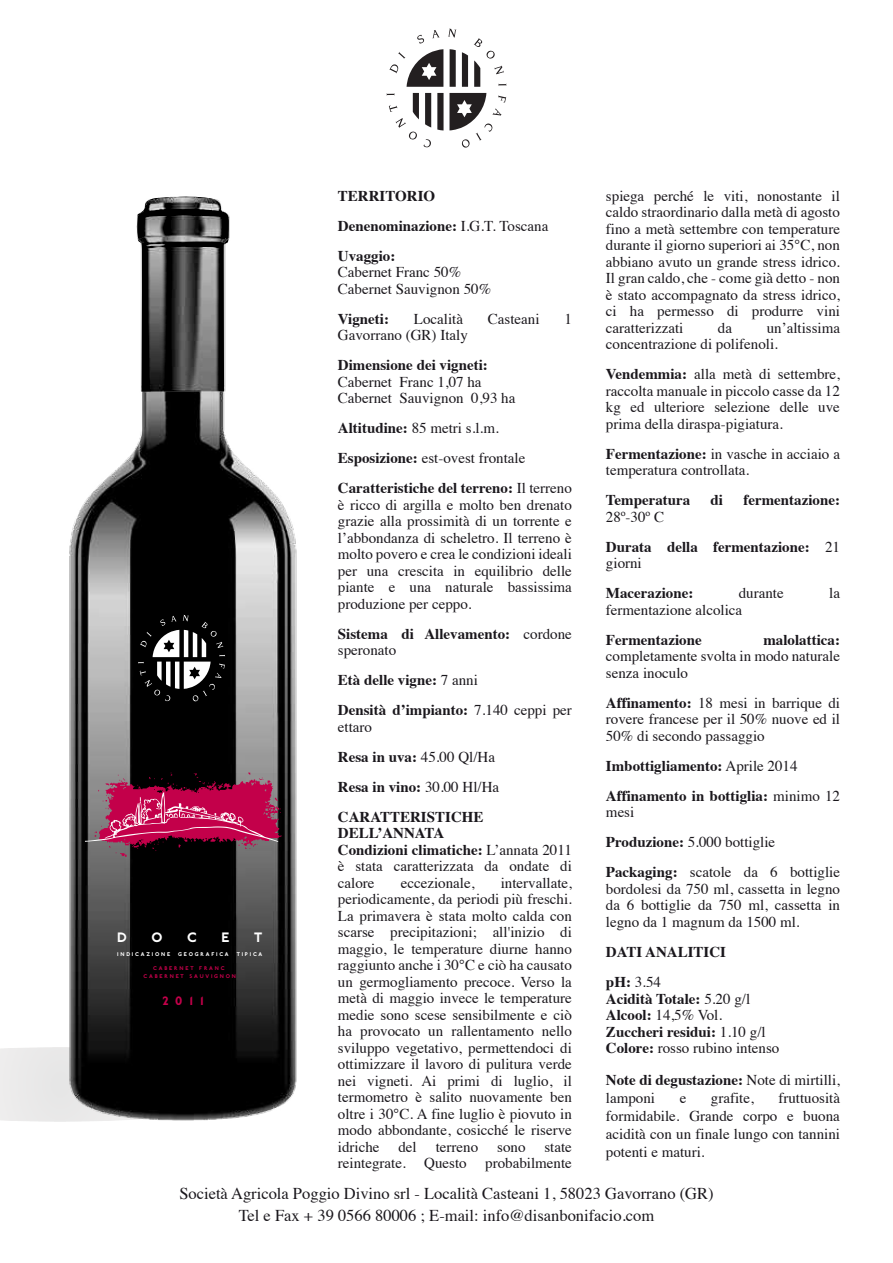
<style>
.page{position:relative;width:893px;height:1263px;background:#fff}
.page>*{position:absolute;margin:0;border:0;box-sizing:border-box;transform-origin:0 0}
.t1{font:16.5px/22.5px "Times";color:#1a171c;text-align:center}
.t2{font:15px/16.5px "Times";color:#1a171c}
.t3{font:700 15px/30px "Times";color:#1a171c}
.t4{font:700 14.4px "P22 Johnston Underground";color:#fff}
.t5{font:700 12.9px "P22 Johnston Underground";color:#c3004a}
.t6{font:700 5.7px/7.9px "P22 Johnston Underground";letter-spacing:.32em;color:#c3004a;text-align:center}
.t7{font:700 5.7px "P22 Johnston Underground";letter-spacing:.32em;color:#fff}
.s1{font-weight:400}
.s2{font-weight:700}
</style>
<div class="page">
<svg style="left:387px;top:29px;width:119px;height:119px"></svg>
<div style="left:0;top:1047px;width:64px;height:75px;background:#eae9e9"></div>
<img style="left:64px;top:196px;width:233px;height:926px">
<svg style="left:137px;top:197px;width:92px;height:195px;background:#5d5d5d"></svg>
<svg style="left:138px;top:615px;width:87px;height:87px"></svg>
<img style="left:82px;top:764px;width:215px;height:99px">
<svg style="left:85px;top:792px;width:193px;height:50px;background:#b92a60"></svg>
<p class="t3" style="left:338px;top:182px;width:212px">TERRITORIO<br>Denenominazione: <span class="s1">I.G.T. Toscana<br></span>Uvaggio:</p>
<p class="t2" style="left:338px;top:266px;width:155px">Cabernet Franc 50%<br>Cabernet Sauvignon 50%</p>
<p class="t3" style="left:338px;top:305px;width:53px">Vigneti:</p>
<p class="t2" style="left:414px;top:312px;width:51px">Località</p>
<p class="t2" style="left:488px;top:312px;width:53px">Casteani</p>
<p class="t2" style="left:564px;top:312px;width:9px">1</p>
<p class="t2" style="left:338px;top:329px;width:131px">Gavorrano (GR) Italy</p>
<p class="t3" style="left:338px;top:352px;width:152px">Dimensione dei vigneti:</p>
<p class="t2" style="left:338px;top:375px;width:179px">Cabernet Franc 1,07 ha<br>Cabernet Sauvignon 0,93 ha</p>
<p class="t3" style="left:338px;top:415px;width:235px">Altitudine: <span class="s1">85 metri s.l.m.<br></span>Esposizione: <span class="s1">est-ovest frontale<br></span>Caratteristiche del terreno: <span class="s1">Il terreno</span></p>
<p class="t2" style="left:338px;top:498px;width:235px;text-align:justify">è ricco di argilla e molto ben drenato grazie alla prossimità di un torrente e l’abbondanza di scheletro. Il terreno è molto povero e crea le condizioni ideali per una crescita in equilibrio delle piante e una naturale bassissima produzione per ceppo.</p>
<p class="t3" style="left:338px;top:627px;width:235px;line-height:16.5px">Sistema di Allevamento: <span class="s1">cordone speronato</span></p>
<p class="t3" style="left:338px;top:667px;width:235px">Età delle vigne: <span class="s1">7 anni<br></span>Densità d’impianto: <span class="s1">7.140 ceppi per</span></p>
<p class="t3" style="left:338px;top:713px;width:163px"><span class="s1">ettaro<br></span>Resa in uva: <span class="s1">45.00 Ql/Ha<br></span>Resa in vino: <span class="s1">30.00 Hl/Ha<br></span>CARATTERISTICHE</p>
<p class="t2" style="left:338px;top:827px;width:235px"><span class="s2">DELL’ANNATA<br>Condizioni climatiche:</span> L’annata 2011 è stata caratterizzata da ondate di calore</p>
<p class="t2" style="left:606px;top:189px;width:236px;text-align:justify">spiega perché le viti, nonostante il caldo straordinario dalla metà di agosto fino a metà settembre con temperature durante il giorno superiori ai 35°C, non abbiano avuto un grande stress idrico.<br>Il gran caldo, che - come già detto - non è stato accompagnato da stress idrico, ci ha permesso di produrre vini caratterizzati</p>
<p class="t2" style="left:606px;top:321px;width:236px;text-indent:161px">un’altissima concentrazione di polifenoli.</p>
<p class="t2" style="left:606px;top:368px;width:236px;text-align:justify"><span class="s2">Vendemmia:</span> alla metà di settembre, raccolta manuale in piccolo casse da 12 kg ed ulteriore selezione delle uve prima della diraspa-pigiatura.</p>
<p class="t2" style="left:606px;top:447px;width:236px"><span class="s2">Fermentazione:</span> in vasche in acciaio a temperatura controllata.</p>
<p class="t3" style="left:606px;top:487px;width:86px">Temperatura</p>
<p class="t3" style="left:711px;top:487px;width:14px">di</p>
<p class="t3" style="left:743px;top:487px;width:98px">fermentazione:</p>
<p class="t3" style="left:606px;top:503px;width:235px"><span class="s1">28º-30º C<br></span>Durata della fermentazione: <span class="s1">21</span></p>
<p class="t2" style="left:606px;top:557px;width:37px">giorni</p>
<p class="t3" style="left:606px;top:580px;width:89px">Macerazione:</p>
<p class="t2" style="left:739px;top:587px;width:46px">durante</p>
<p class="t2" style="left:829px;top:587px;width:12px">la</p>
<p class="t2" style="left:606px;top:603px;width:138px">fermentazione alcolica</p>
<p class="t3" style="left:606px;top:626px;width:97px">Fermentazione</p>
<p class="t3" style="left:763px;top:626px;width:78px">malolattica:</p>
<p class="t2" style="left:606px;top:650px;width:236px">completamente svolta in modo naturale senza inoculo</p>
<p class="t2" style="left:606px;top:696px;width:236px;text-align:justify"><span class="s2">Affinamento:</span> 18 mesi in barrique di rovere francese per il 50% nuove ed il 50% di secondo passaggio</p>
<p class="t3" style="left:606px;top:752px;width:235px">Imbottigliamento: <span class="s1">Aprile 2014<br></span>Affinamento in bottiglia: <span class="s1">minimo 12</span></p>
<p class="t2" style="left:606px;top:799px;width:236px;line-height:30px">mesi<br><span class="s2">Produzione:</span> 5.000 bottiglie<br><span class="s2">Packaging:</span> scatole da 6 bottiglie</p>
<p class="t2" style="left:606px;top:882px;width:236px;text-align:justify">bordolesi da 750 ml, cassetta in legno da 6 bottiglie da 750 ml, cassetta in legno da 1 magnum da 1500 ml.</p>
<p class="t3" style="left:606px;top:938px;width:122px">DATI ANALITICI pH: <span class="s1">3.54</span></p>
<p class="t3" style="left:606px;top:991px;width:175px;line-height:16.5px">Acidità Totale: <span class="s1">5.20 g/l<br></span>Alcool: <span class="s1">14,5% Vol.<br></span>Zuccheri residui: <span class="s1">1.10 g/l<br></span>Colore: <span class="s1">rosso rubino intenso</span></p>
<p class="t2" style="left:606px;top:1072px;width:236px;line-height:18px"><span class="s2">Note di degustazione:</span> Note di mirtilli, lamponi</p>
<p class="t2" style="left:718px;top:321px;width:16px">da</p>
<p class="t2" style="left:338px;top:876px;width:236px;text-align:justify;text-indent:163px">intervallate, periodicamente, da periodi più freschi.<br>La primavera è stata molto calda con scarse precipitazioni; all'inizio di maggio, le temperature diurne hanno raggiunto anche i 30°C e ciò ha causato un germogliamento precoce. Verso la metà di maggio invece le temperature medie sono scese sensibilmente e ciò ha provocato un rallentamento nello sviluppo vegetativo, permettendoci di ottimizzare il lavoro di pulitura verde nei vigneti. Ai primi di luglio, il termometro è salito nuovamente ben oltre i 30°C. A fine luglio è piovuto in modo abbondante, cosicché le riserve idriche</p>
<p class="t2" style="left:401px;top:876px;width:75px">eccezionale,</p>
<p class="t4" style="left:117px;top:929px;width:11px">D</p>
<p class="t4" style="left:151px;top:929px;width:13px">O</p>
<p class="t4" style="left:187px;top:929px;width:11px">C</p>
<p class="t4" style="left:222px;top:929px;width:10px">E</p>
<p class="t4" style="left:254px;top:929px;width:10px">T</p>
<p class="t7" style="left:117px;top:951px;width:55px">INDICAZIONE</p>
<p class="t7" style="left:178px;top:951px;width:52px">GEOGRAFICA</p>
<p class="t7" style="left:237px;top:951px;width:27px">TIPICA</p>
<p class="t6" style="left:144px;top:964px;width:94px">CABERNET FRANC<br>CABERNET SAUVIGNON</p>
<p class="t5" style="left:162px;top:993px;width:43px">2011</p>
<p class="t2" style="left:606px;top:1090px;width:236px;line-height:18px;text-align:justify;text-indent:172px">fruttuosità formidabile. Grande corpo e buona acidità con un finale lungo con tannini potenti e maturi.</p>
<p class="t1" style="left:179px;top:1183px;width:536px">Società Agricola Poggio Divino srl - Località Casteani 1, 58023 Gavorrano (GR)<br>Tel e Fax + 39 0566 80006 ; E-mail: info@disanbonifacio.com</p>
<p class="t2" style="left:680px;top:1091px;width:8px">e</p>
<p class="t2" style="left:711px;top:1091px;width:44px">grafite,</p>
<p class="t2" style="left:398px;top:1140px;width:20px">del</p>
<p class="t2" style="left:436px;top:1140px;width:44px">terreno</p>
<p class="t2" style="left:497px;top:1140px;width:30px">sono</p>
<p class="t2" style="left:338px;top:1140px;width:236px;text-align:right">state<br>reintegrate. Questo probabilmente</p>
</div>
